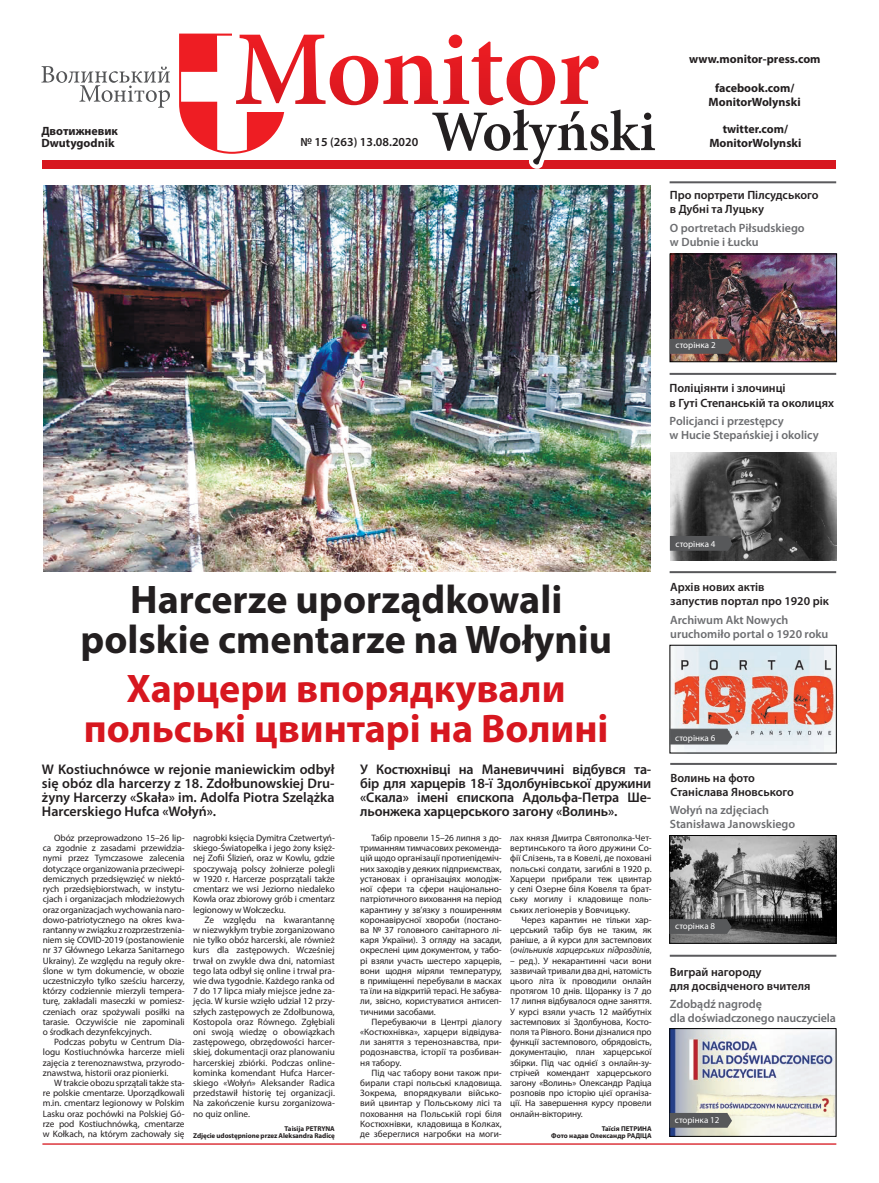
<style>
.page{position:relative;width:879px;height:1183px;background:#fff}
.page>*{position:absolute;margin:0;border:0;box-sizing:border-box;transform-origin:0 0}
.t1{font:700 40px/40px "Myriad Pro";color:#231f20;text-align:center}
.t2{font:700 40px/40px "Myriad Pro";color:#d7171f;text-align:center}
.t3{font:600 14px/14px "Myriad Pro";letter-spacing:-.01em;color:#231f20;text-align:justify}
.t4{font:600 12.3px "Myriad Pro";color:#231f20}
.t5{font:600 12px/14px "Myriad Pro";color:#6c6d70}
.t6{font:600 12px/14.4px "Myriad Pro";color:#231f20}
.t7{font:700 12px/14.4px "Myriad Pro";color:#231f20;text-align:center}
.t8{font:9.3px/10.2px "Myriad Pro";letter-spacing:-.01em;color:#231f20;text-align:justify}
.t9{font:9px "Myriad Pro";color:#fff}
.t10{font:700 7px/7px "Myriad Pro";letter-spacing:-.01em;color:#231f20;text-align:right}
.s1{font-style:italic}
</style>
<div class="page">
<hr style="left:42px;top:1142px;width:794px;height:2px;background:#d7171f">
<img style="left:672px;top:256px;width:162px;height:104px">
<div style="left:670px;top:254px;width:166px;height:108px;border:1px solid #000"></div>
<hr style="left:669px;top:373px;width:167px;height:2px;background:#5a5a5d">
<svg style="left:670px;top:339px;width:62px;height:15px"></svg>
<hr style="left:669px;top:571px;width:167px;height:2px;background:#57585a">
<img style="left:672px;top:647px;width:162px;height:104px">
<svg style="left:669px;top:728px;width:64px;height:16px"></svg>
<hr style="left:670px;top:762px;width:167px;height:2px;background:#5a5a5d">
<img style="left:671px;top:837px;width:163px;height:104px">
<div style="left:669px;top:835px;width:167px;height:108px;border:1px solid #000"></div>
<svg style="left:669px;top:918px;width:62px;height:15px"></svg>
<hr style="left:670px;top:954px;width:166px;height:2px;background:#5a5a5d">
<img style="left:671px;top:1030px;width:163px;height:104px">
<div style="left:669px;top:1028px;width:167px;height:108px;border:1px solid #000"></div>
<svg style="left:670px;top:1112px;width:62px;height:15px"></svg>
<hr style="left:669px;top:181px;width:167px;height:2px;background:#5a5a5d">
<img style="left:670px;top:452px;width:166px;height:108px">
<svg style="left:670px;top:536px;width:62px;height:14px"></svg>
<div style="left:42px;top:160px;width:793px;height:9px;background:#d7171f"></div>
<svg style="left:179px;top:34px;width:476px;height:135px"></svg>
<svg style="left:41px;top:66px;width:129px;height:42px"></svg>
<img style="left:44px;top:186px;width:606px;height:385px">
<p class="t7" style="left:41px;top:125px;width:78px;line-height:12.2px;text-align:left">Двотижневик<br>Dwutygodnik</p>
<h3 class="t4" style="left:300px;top:134px;width:119px">№ 15 (263) 13.08.2020</h3>
<p class="t7" style="left:689px;top:51px;width:133px">www.monitor-press.com</p>
<p class="t7" style="left:708px;top:80px;width:94px">facebook.com/<br>MonitorWolynski</p>
<p class="t7" style="left:709px;top:121px;width:94px">twitter.com/<br>MonitorWolynski</p>
<p class="t6" style="left:670px;top:187px;width:150px">Про портрети Пілсудського в Дубні та Луцьку</p>
<p class="t5" style="left:670px;top:221px;width:136px">O portretach Piłsudskiego w Dubnie i Łucku</p>
<p class="t9" style="left:675px;top:339px;width:42px">сторінка 2</p>
<p class="t6" style="left:669px;top:381px;width:166px">Поліціянти і злочинці<br>в Гуті Степанській та околицях</p>
<p class="t5" style="left:669px;top:414px;width:151px">Policjanci i przestępcy<br>w Hucie Stepańskiej i okolicy</p>
<h1 class="t1" style="left:80px;top:578px;width:533px">Harcerze uporządkowali polskie cmentarze na Wołyniu</h1>
<h1 class="t2" style="left:84px;top:667px;width:526px">Харцери впорядкували польські цвинтарі на Волині</h1>
<h2 class="t3" style="left:360px;top:762px;width:293px">У Костюхнівці на Маневиччині відбувся та&shy;бір для харцерів 18-ї Здолбунівської дружини «Скала» імені єпископа Адольфа-Петра Ше&shy;льонжека харцерського загону «Волинь».</h2>
<p class="t8" style="left:43px;top:832px;width:143px;text-indent:11px">Obóz przeprowadzono 15–26 lip&shy;ca zgodnie z zasadami przewidzia&shy;nymi przez Tymczasowe zalecenia dotyczące organizowania przeciwepi&shy;demicznych przedsięwzięć w niektó&shy;rych przedsiębiorstwach, w instytu&shy;cjach i organizacjach młodzieżowych oraz organizacjach wychowania naro&shy;dowo-patriotycznego na okres kwa&shy;rantanny w związku z rozprzestrzenia&shy;niem się COVID-2019 (postanowienie nr 37 Głównego Lekarza Sanitarnego Ukrainy). Ze względu na reguły okre&shy;ślone w tym dokumencie, w obozie uczestniczyło tylko sześciu harcerzy, którzy codziennie mierzyli tempera&shy;turę, zakładali maseczki w pomiesz&shy;czeniach oraz spożywali posiłki na tarasie. Oczywiście nie zapominali o środkach dezynfekcyjnych.</p>
<p class="t8" style="left:43px;top:1036px;width:143px;text-indent:11px">Podczas pobytu w Centrum Dia&shy;logu Kostiuchnówka harcerze mieli zajęcia z terenoznawstwa, przyrodo&shy;znawstwa, historii oraz pionierki.</p>
<p class="t8" style="left:43px;top:1077px;width:143px;text-indent:11px">W trakcie obozu sprzątali także sta&shy;re polskie cmentarze. Uporządkowali m.in. cmentarz legionowy w Polskim Lasku oraz pochówki na Polskiej Gó&shy;rze pod Kostiuchnówką, cmentarze w Kołkach, na którym zachowały się</p>
<h2 class="t3" style="left:42px;top:762px;width:294px">W Kostiuchnówce w rejonie maniewickim odbył się obóz dla harcerzy z 18. Zdołbunowskiej Dru&shy;żyny Harcerzy «Skała» im. Adolfa Piotra Szelążka Harcerskiego Hufca «Wołyń».</h2>
<p class="t8" style="left:360px;top:832px;width:143px;text-indent:11px">Табір провели 15–26 липня з до&shy;триманням тимчасових рекоменда&shy;цій щодо організації протиепідеміч&shy;них заходів у деяких підприємствах, установах і організаціях молодіж&shy;ної сфери та сфери національно&shy;патріотичного виховання на період карантину у зв’язку з поширенням коронавірусної хвороби (постано&shy;ва № 37 головного санітарного лі&shy;каря України). З огляду на засади, окреслені цим документом, у табо&shy;рі взяли участь шестеро харцерів, вони щодня міряли температуру, в приміщенні перебували в масках та їли на відкритій терасі. Не забува&shy;ли, звісно, користуватися антисеп&shy;тичними засобами.</p>
<p class="t8" style="left:360px;top:1016px;width:143px;text-indent:11px">Перебуваючи в Центрі діалогу «Костюхнівка», харцери відвідува&shy;ли заняття з теренознавства, при&shy;родознавства, історії та розбиван&shy;ня табору.</p>
<p class="t8" style="left:360px;top:1067px;width:143px;text-indent:11px">Під час табору вони також при&shy;бирали старі польські кладовища.<br>Зокрема, впорядкували військо&shy;вий цвинтар у Польському лісі та поховання на Польській горі біля Костюхнівки, кладовища в Колках, де збереглися нагробки на моги-</p>
<p class="t8" style="left:193px;top:832px;width:143px">nagrobki księcia Dymitra Czetwertyń&shy;skiego-Światopełka i jego żony księż&shy;nej Zofii Ślizień, oraz w Kowlu, gdzie spoczywają polscy żołnierze polegli w 1920 r. Harcerze posprzątali także cmentarz we wsi Jeziorno niedaleko Kowla oraz zbiorowy grób i cmentarz legionowy w Wołczecku.</p>
<p class="t8" style="left:193px;top:914px;width:143px;text-indent:11px">Ze względu na kwarantannę w niezwykłym trybie zorganizowano nie tylko obóz harcerski, ale również kurs dla zastępowych. Wcześniej trwał on zwykle dwa dni, natomiast tego lata odbył się online i trwał pra&shy;wie dwa tygodnie. Każdego ranka od 7 do 17 lipca miały miejsce jedne za&shy;jęcia. W kursie wzięło udział 12 przy&shy;szłych zastępowych ze Zdołbunowa, Kostopola oraz Równego. Zgłębiali oni swoją wiedzę o obowiązkach zastępowego, obrzędowości harcer&shy;skiej, dokumentacji oraz planowaniu harcerskiej zbiórki. Podczas online&shy;kominka komendant Hufca Harcer&shy;skiego «Wołyń» Aleksander Radica przedstawił historię tej organizacji.<br>Na zakończenie kursu zorganizowa&shy;no quiz online.</p>
<p class="t10" style="left:193px;top:1124px;width:143px">Taisija PETRYNA<br>Zdjęcie udostępnione przez Aleksandra Radicę</p>
<p class="t8" style="left:510px;top:832px;width:143px">лах князя Дмитра Святополка-Чет&shy;вертинського та його дружини Со&shy;фії Слізень, та в Ковелі, де поховані польські солдати, загиблі в 1920 р.<br>Харцери прибрали теж цвинтар у селі Озерне біля Ковеля та брат&shy;ську могилу і кладовище поль&shy;ських легіонерів у Вовчицьку.</p>
<p class="t8" style="left:510px;top:914px;width:143px;text-indent:11px">Через карантин не тільки хар&shy;церський табір був не таким, як раніше, а й курси для застемпових (<span class="s1">очільників харцерських підрозділів</span>,</p>
<p class="t8" style="left:510px;top:954px;width:143px">– ред.). У некарантинні часи вони зазвичай тривали два дні, натомість цього літа їх проводили онлайн протягом 10 днів. Щоранку із 7 до 17 липня відбувалося одне заняття.<br>У курсі взяли участь 12 майбутніх застемпових зі Здолбунова, Косто&shy;поля та Рівного. Вони дізналися про функції застемпового, обрядовість, документацію, план харцерської збірки. Під час однієї з онлайн-зу&shy;стрічей комендант харцерського загону «Волинь» Олександр Радіца розповів про історію цієї організа&shy;ції. На завершення курсу провели онлайн-вікторину.</p>
<p class="t10" style="left:551px;top:1124px;width:102px">Таїсія ПЕТРИНА<br>Фото надав Олександр РАДІЦА</p>
<p class="t9" style="left:675px;top:538px;width:42px">сторінка 4</p>
<p class="t6" style="left:670px;top:579px;width:160px">Архів нових актів<br>запустив портал про 1920 рік</p>
<p class="t5" style="left:670px;top:612px;width:160px">Archiwum Akt Nowych uruchomiło portal o 1920 roku</p>
<p class="t9" style="left:675px;top:732px;width:42px">сторінка 6</p>
<p class="t6" style="left:670px;top:770px;width:125px">Волинь на фото<br>Станіслава Яновського</p>
<p class="t5" style="left:670px;top:802px;width:127px">Wołyń na zdjęciach<br>Stanisława Janowskiego</p>
<p class="t9" style="left:675px;top:920px;width:42px">сторінка 8</p>
<p class="t6" style="left:670px;top:963px;width:142px">Виграй нагороду<br>для досвідченого вчителя</p>
<p class="t5" style="left:670px;top:995px;width:168px">Zdobądź nagrodę<br>dla doświadczonego nauczyciela</p>
<p class="t9" style="left:675px;top:1114px;width:46px">сторінка 12</p>
</div>
